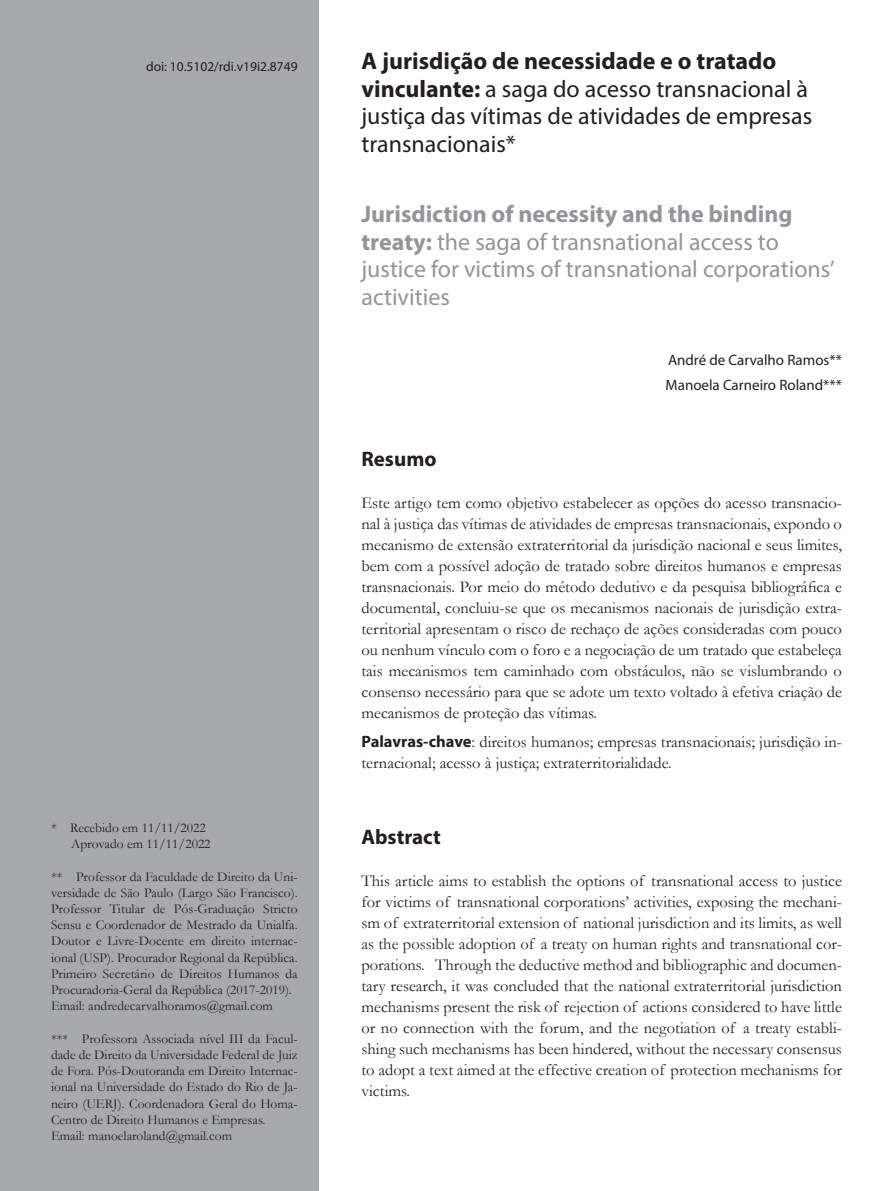
<style>
.page{position:relative;width:893px;height:1191px;background:#fff}
.page>*{position:absolute;margin:0;border:0;box-sizing:border-box;transform-origin:0 0}
.Tit2{font:24px/27.6px "Myriad Pro";color:#939598}
.Tit{font:24px/27.6px "Myriad Pro";color:#231f20}
.subt_resumo{font:700 21px "Myriad Pro";color:#231f20}
.text_sem_recuo{font:16.5px/21px "Garamond";color:#231f20;text-align:justify}
.Myriad_10{font:15px "Myriad Pro";color:#231f20}
.curriculum{font:13.5px/16.2px "Garamond";color:#231f20;text-align:justify}
.Doi{font:13.5px "Myriad Pro";color:#231f20}
.s1{font-weight:700}
.s2{font-family:"Myriad Pro";font-weight:700}
</style>
<div class="page">
<div style="left:0;top:0;width:319px;height:1191px;background:#a8a9ad"></div>
<p class="Doi" style="left:146px;top:58px;width:153px">doi: 10.5102/rdi.v19i2.8749</p>
<p class="Tit" style="left:361px;top:47px;width:452px"><span class="s1">A jurisdição de necessidade e o tratado vinculante:</span> a saga do acesso transnacional à justiça das vítimas de atividades de empresas transnacionais*</p>
<p class="Tit2" style="left:361px;top:200px;width:475px"><span class="s1">Jurisdiction of necessity and the binding treaty:</span> the saga of transnational access to justice for victims of transnational corporations’ activities</p>
<p class="Myriad_10" style="left:668px;top:350px;width:175px">André de Carvalho Ramos**</p>
<p class="Myriad_10" style="left:666px;top:376px;width:178px">Manoela Carneiro Roland***</p>
<p class="curriculum" style="left:51px;top:819px;width:156px">* Recebido em 11/11/2022</p>
<p class="curriculum" style="left:71px;top:835px;width:141px">Aprovado em 11/11/2022</p>
<p class="curriculum" style="left:51px;top:868px;width:248px">** Professor da Faculdade de Direito da Uni&shy;versidade de São Paulo (Largo São Francisco).<br>Professor Titular de Pós-Graduação Stricto Sensu e Coordenador de Mestrado da Unialfa.<br>Doutor e Livre-Docente em direito internac&shy;ional (USP). Procurador Regional da República.<br>Primeiro Secretário de Direitos Humanos da Procuradoria-Geral da República (2017-2019).</p>
<p class="curriculum" style="left:51px;top:997px;width:224px">Email: andredecarvalhoramos@gmail.com</p>
<p class="curriculum" style="left:51px;top:1030px;width:248px">*** Professora Associada nível III da Facul&shy;dade de Direito da Universidade Federal de Juiz de Fora. Pós-Doutoranda em Direito Internac&shy;ional na Universidade do Estado do Rio de Ja&shy;neiro (UERJ). Coordenadora Geral do Homa-Centro de Direito Humanos e Empresas.</p>
<p class="curriculum" style="left:51px;top:1127px;width:183px">Email: manoelaroland@gmail.com</p>
<p class="subt_resumo" style="left:361px;top:445px;width:77px">Resumo</p>
<p class="text_sem_recuo" style="left:361px;top:492px;width:482px">Este artigo tem como objetivo estabelecer as opções do acesso transnacio&shy;nal à justiça das vítimas de atividades de empresas transnacionais, expondo o mecanismo de extensão extraterritorial da jurisdição nacional e seus limites, bem com a possível adoção de tratado sobre direitos humanos e empresas transnacionais. Por meio do método dedutivo e da pesquisa bibliográfica e documental, concluiu-se que os mecanismos nacionais de jurisdição extra&shy;territorial apresentam o risco de rechaço de ações consideradas com pouco ou nenhum vínculo com o foro e a negociação de um tratado que estabeleça tais mecanismos tem caminhado com obstáculos, não se vislumbrando o consenso necessário para que se adote um texto voltado à efetiva criação de mecanismos de proteção das vítimas.</p>
<p class="text_sem_recuo" style="left:361px;top:731px;width:482px"><span class="s2">Palavras-chave</span>: direitos humanos; empresas transnacionais; jurisdição in&shy;ternacional; acesso à justiça; extraterritorialidade.</p>
<p class="subt_resumo" style="left:361px;top:823px;width:81px">Abstract</p>
<p class="text_sem_recuo" style="left:361px;top:870px;width:482px">This article aims to establish the options of transnational access to justice for victims of transnational corporations’ activities, exposing the mechani&shy;sm of extraterritorial extension of national jurisdiction and its limits, as well as the possible adoption of a treaty on human rights and transnational cor&shy;porations. Through the deductive method and bibliographic and documen&shy;tary research, it was concluded that the national extraterritorial jurisdiction mechanisms present the risk of rejection of actions considered to have little or no connection with the forum, and the negotiation of a treaty establi&shy;shing such mechanisms has been hindered, without the necessary consensus to adopt a text aimed at the effective creation of protection mechanisms for victims.</p>
</div>
